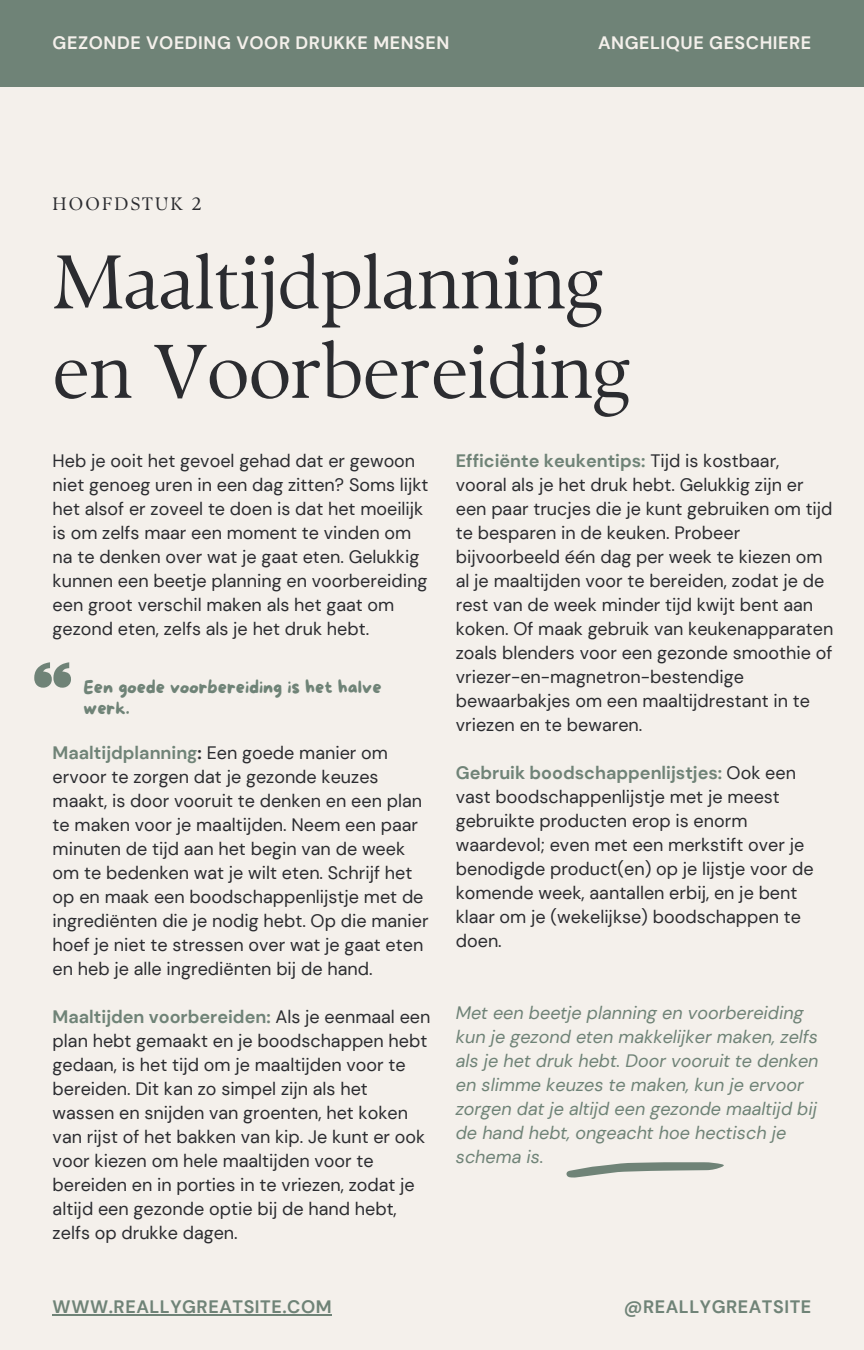
<style>
.page{position:relative;width:864px;height:1350px;background:#f4f0eb}
.page>*{position:absolute;margin:0;border:0;box-sizing:border-box;transform-origin:0 0}
.t1{font:75.83px/89.5px "TY Serif D";color:#2b2c30}
.t2{font:18px/24.1px "DM Sans";color:#2b2c30}
.t3{font:italic 18px/24.1px "DM Sans";color:#6f8377}
.t4{font:700 18px "DM Sans";letter-spacing:.03em;color:#f4f0eb}
.t5{font:700 18px "DM Sans";letter-spacing:.03em;color:#6f8377}
.t6{font:18px "More Sugar";color:#6f8377}
.t7{font:18px "TY Serif D";letter-spacing:.12em;color:#2b2c30}
.s1{font-weight:700;color:#6f8377}
.s2{font-weight:700}
</style>
<div class="page">
<div style="left:0;top:0;width:864px;height:86px;background:#6f8377"></div>
<hr style="left:53px;top:1314px;width:279px;height:2px;background:#6f8377">
<svg style="left:34px;top:662px;width:37px;height:25px"></svg>
<svg style="left:566px;top:1162px;width:157px;height:15px"></svg>
<p class="t4" style="left:53px;top:31px;width:398px">GEZONDE VOEDING VOOR DRUKKE MENSEN</p>
<h1 class="t7" style="left:53px;top:193px;width:150px">HOOFDSTUK 2</h1>
<h2 class="t4" style="left:598px;top:31px;width:215px">ANGELIQUE GESCHIERE</h2>
<h3 class="t1" style="left:53px;top:237px;width:581px">Maaltijdplanning en Voorbereiding</h3>
<p class="t2" style="left:53px;top:449px;width:377px">Heb je ooit het gevoel gehad dat er gewoon niet genoeg uren in een dag zitten? Soms lijkt het alsof er zoveel te doen is dat het moeilijk is om zelfs maar een moment te vinden om na te denken over wat je gaat eten. Gelukkig kunnen een beetje planning en voorbereiding een groot verschil maken als het gaat om gezond eten, zelfs als je het druk hebt.</p>
<p class="t6" style="left:84px;top:678px;width:299px">Een goede voorbereiding is het halve</p>
<p class="t6" style="left:84px;top:699px;width:47px">werk.</p>
<p class="t2" style="left:53px;top:741px;width:378px"><span class="s1">Maaltijdplanning</span><span class="s2">:</span> Een goede manier om ervoor te zorgen dat je gezonde keuzes maakt, is door vooruit te denken en een plan te maken voor je maaltijden. Neem een paar minuten de tijd aan het begin van de week om te bedenken wat je wilt eten. Schrijf het op en maak een boodschappenlijstje met de ingrediënten die je nodig hebt. Op die manier hoef je niet te stressen over wat je gaat eten en heb je alle ingrediënten bij de hand.</p>
<p class="t2" style="left:53px;top:1005px;width:379px"><span class="s1">Maaltijden voorbereiden:</span> Als je eenmaal een plan hebt gemaakt en je boodschappen hebt gedaan, is het tijd om je maaltijden voor te bereiden. Dit kan zo simpel zijn als het wassen en snijden van groenten, het koken van rijst of het bakken van kip. Je kunt er ook voor kiezen om hele maaltijden voor te bereiden en in porties in te vriezen, zodat je altijd een gezonde optie bij de hand hebt, zelfs op drukke dagen.</p>
<h2 class="t5" style="left:53px;top:1295px;width:281px">WWW.REALLYGREATSITE.COM</h2>
<p class="t2" style="left:456px;top:449px;width:379px"><span class="s1">Efficiënte keukentips:</span> Tijd is kostbaar, vooral als je het druk hebt. Gelukkig zijn er een paar trucjes die je kunt gebruiken om tijd te besparen in de keuken. Probeer bijvoorbeeld één dag per week te kiezen om al je maaltijden voor te bereiden, zodat je de rest van de week minder tijd kwijt bent aan koken. Of maak gebruik van keukenapparaten zoals blenders voor een gezonde smoothie of vriezer-en-magnetron-bestendige bewaarbakjes om een maaltijdrestant in te vriezen en te bewaren.</p>
<p class="t2" style="left:456px;top:761px;width:359px"><span class="s1">Gebruik boodschappenlijstjes:</span> Ook een vast boodschappenlijstje met je meest gebruikte producten erop is enorm waardevol; even met een merkstift over je benodigde product(en) op je lijstje voor de komende week, aantallen erbij, en je bent klaar om je (wekelijkse) boodschappen te doen.</p>
<p class="t3" style="left:456px;top:1001px;width:364px">Met een beetje planning en voorbereiding kun je gezond eten makkelijker maken, zelfs als je het druk hebt. Door vooruit te denken en slimme keuzes te maken, kun je ervoor zorgen dat je altijd een gezonde maaltijd bij de hand hebt, ongeacht hoe hectisch je schema is.</p>
<p class="t5" style="left:624px;top:1295px;width:189px">@REALLYGREATSITE</p>
</div>
